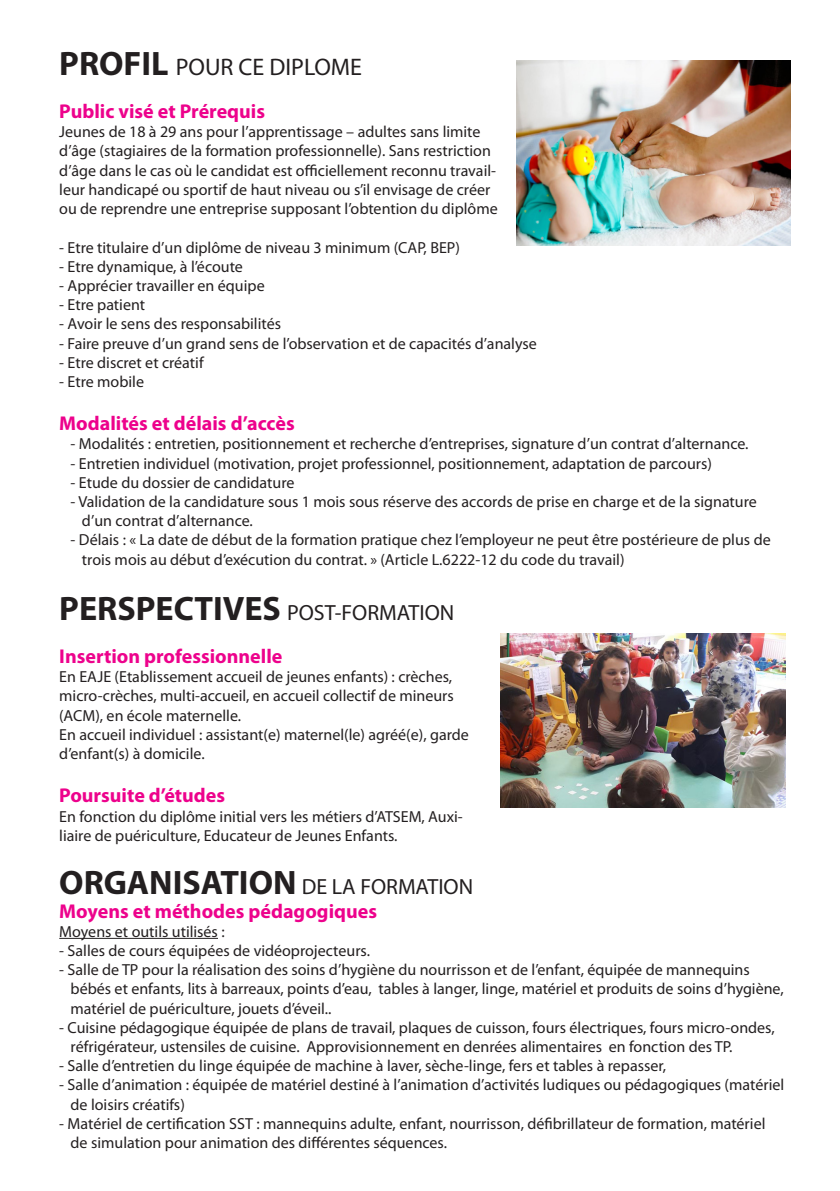
<style>
.page{position:relative;width:840px;height:1191px;background:#fff}
.page>*{position:absolute;margin:0;border:0;box-sizing:border-box;transform-origin:0 0}
.t1{font:24px "Myriad Pro";color:#231f20}
.t2{font:22px "Myriad Pro";color:#231f20}
.t3{font:700 20px "Myriad Pro";color:#ed028c}
.t4{font:16px/19.2px "Myriad Pro";color:#231f20}
.s1{font-weight:700;font-size:34px}
</style>
<div class="page">
<hr style="left:59px;top:938px;width:159px;height:1px;background:#231f20">
<img style="left:500px;top:634px;width:285px;height:173px">
<img style="left:516px;top:61px;width:274px;height:184px">
<p class="t1" style="left:59px;top:52px;width:304px"><span class="s1">PROFIL</span> POUR CE DIPLOME</p>
<p class="t3" style="left:59px;top:98px;width:207px">Public visé et Prérequis</p>
<p class="t4" style="left:59px;top:122px;width:438px">Jeunes de 18 à 29 ans pour l’apprentissage – adultes sans limite d’âge (stagiaires de la formation professionnelle). Sans restriction d’âge dans le cas où le candidat est officiellement reconnu travail&shy;leur handicapé ou sportif de haut niveau ou s’il envisage de créer</p>
<p class="t4" style="left:59px;top:199px;width:439px">ou de reprendre une entreprise supposant l’obtention du diplôme</p>
<p class="t4" style="left:59px;top:237px;width:402px">- Etre titulaire d’un diplôme de niveau 3 minimum (CAP, BEP)</p>
<p class="t4" style="left:59px;top:256px;width:185px">- Etre dynamique, à l’écoute</p>
<p class="t4" style="left:59px;top:276px;width:207px">- Apprécier travailler en équipe</p>
<p class="t4" style="left:59px;top:295px;width:87px">- Etre patient</p>
<p class="t4" style="left:59px;top:314px;width:223px">- Avoir le sens des responsabilités</p>
<p class="t4" style="left:59px;top:333px;width:479px">- Faire preuve d’un grand sens de l’observation et de capacités d’analyse</p>
<p class="t4" style="left:59px;top:352px;width:146px">- Etre discret et créatif</p>
<p class="t4" style="left:59px;top:372px;width:86px">- Etre mobile</p>
<p class="t3" style="left:59px;top:410px;width:237px">Modalités et délais d’accès</p>
<p class="t4" style="left:71px;top:434px;width:679px">- Modalités : entretien, positionnement et recherche d’entreprises, signature d’un contrat d’alternance.</p>
<p class="t4" style="left:71px;top:453px;width:642px">- Entretien individuel (motivation, projet professionnel, positionnement, adaptation de parcours)</p>
<p class="t4" style="left:71px;top:472px;width:225px">- Etude du dossier de candidature</p>
<p class="t4" style="left:82px;top:492px;width:676px;text-indent:-11px">- Validation de la candidature sous 1 mois sous réserve des accords de prise en charge et de la signature d’un contrat d’alternance.</p>
<p class="t4" style="left:82px;top:530px;width:689px;text-indent:-11px">- Délais : « La date de début de la formation pratique chez l’employeur ne peut être postérieure de plus de trois mois au début d’exécution du contrat. » (Article L.6222-12 du code du travail)</p>
<p class="t2" style="left:59px;top:599px;width:396px"><span class="s1">PERSPECTIVES</span> POST-FORMATION</p>
<p class="t3" style="left:59px;top:643px;width:224px">Insertion professionnelle</p>
<p class="t4" style="left:59px;top:667px;width:396px;text-align:justify">En EAJE (Etablissement accueil de jeunes enfants) : crèches, micro-crèches, multi-accueil, en accueil collectif de mineurs (ACM), en école maternelle.</p>
<p class="t4" style="left:59px;top:724px;width:411px">En accueil individuel : assistant(e) maternel(le) agréé(e), garde d’enfant(s) à domicile.</p>
<p class="t3" style="left:59px;top:782px;width:167px">Poursuite d’études</p>
<p class="t4" style="left:59px;top:806px;width:405px">En fonction du diplôme initial vers les métiers d’ATSEM, Auxi&shy;liaire de puériculture, Educateur de Jeunes Enfants.</p>
<p class="t2" style="left:59px;top:872px;width:415px"><span class="s1">ORGANISATION</span> DE LA FORMATION</p>
<p class="t3" style="left:59px;top:897px;width:319px">Moyens et méthodes pédagogiques</p>
<p class="t4" style="left:59px;top:921px;width:167px">Moyens et outils utilisés :</p>
<p class="t4" style="left:59px;top:940px;width:312px">- Salles de cours équipées de vidéoprojecteurs.</p>
<p class="t4" style="left:71px;top:960px;width:714px;text-indent:-11px">- Salle de TP pour la réalisation des soins d’hygiène du nourrisson et de l’enfant, équipée de mannequins bébés et enfants, lits à barreaux, points d’eau, tables à langer, linge, matériel et produits de soins d’hygiène, matériel de puériculture, jouets d’éveil..</p>
<p class="t4" style="left:71px;top:1017px;width:705px;text-indent:-11px">- Cuisine pédagogique équipée de plans de travail, plaques de cuisson, fours électriques, fours micro-ondes, réfrigérateur, ustensiles de cuisine. Approvisionnement en denrées alimentaires en fonction des TP.</p>
<p class="t4" style="left:59px;top:1056px;width:608px">- Salle d’entretien du linge équipée de machine à laver, sèche-linge, fers et tables à repasser,</p>
<p class="t4" style="left:71px;top:1075px;width:714px;text-indent:-11px">- Salle d’animation : équipée de matériel destiné à l’animation d’activités ludiques ou pédagogiques (matériel de loisirs créatifs)</p>
<p class="t4" style="left:71px;top:1113px;width:696px;text-indent:-11px">- Matériel de certification SST : mannequins adulte, enfant, nourrisson, défibrillateur de formation, matériel de simulation pour animation des différentes séquences.</p>
</div>
